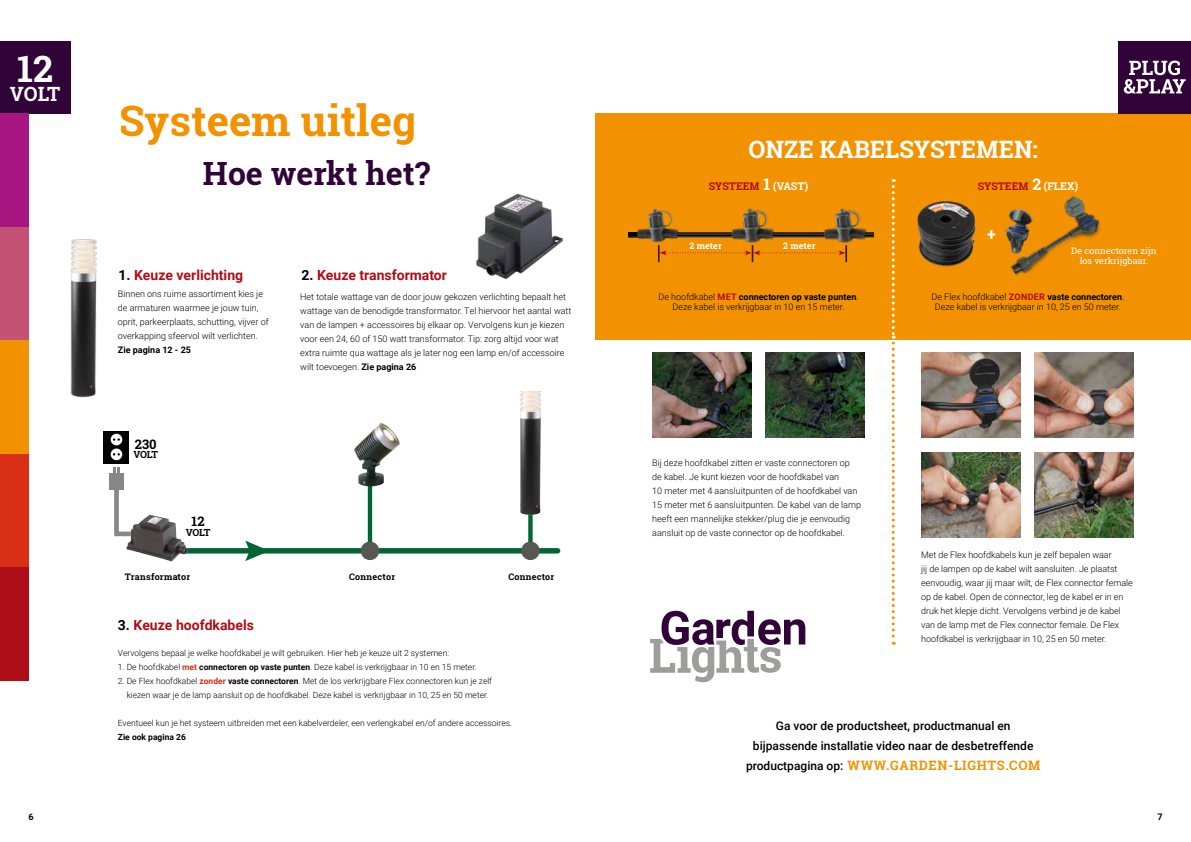
<style>
.page{position:relative;width:1191px;height:842px;background:#fff}
.page>*{position:absolute;margin:0;border:0;box-sizing:border-box;transform-origin:0 0}
.t1{font:700 42px "Roboto Slab";color:#f39200}
.t2{font:700 36.3px "Roboto Slab";color:#fff}
.t3{font:700 32px "Roboto Slab";color:#300439}
.t4{font:700 24px "Roboto Slab";color:#fff}
.t5{font:700 19.6px "Roboto Slab";color:#fff}
.t6{font:700 15.9px "Roboto Slab";color:#fff}
.t7{font:700 14px "Roboto";color:#ae0e17}
.t8{font:700 13.1px "Roboto Slab";color:#000}
.t9{font:700 13px "Roboto Slab";letter-spacing:.05em;color:#f39200}
.t10{font:500 12px/20px "Roboto";color:#000;text-align:center}
.t11{font:700 10.6px "Roboto Slab";color:#ae0e17}
.t12{font:700 9.8px "Roboto Slab";letter-spacing:-.025em;color:#000}
.t13{font:300 9px/14px "Roboto";color:#000}
.t14{font:9px/10.6px "Roboto Slab";color:#fff;text-align:center}
.t15{font:700 9px "Roboto Slab";letter-spacing:.03em;color:#000}
.t16{font:700 9px "Roboto";color:#000}
.t17{font:700 9px "Roboto Slab";color:#fff}
.t18{font:300 8.5px/14px "Roboto";color:#000}
.t19{font:700 8.5px "Roboto";color:#000}
.s1{color:#000}
.s2{font-weight:700}
.s3{font-weight:700;color:#d92f14}
.s4{font-size:15.9px;color:#fff}
.s5{color:#fff}
.s6{font-weight:700;color:#ae0e17}
.s7{font-family:"Roboto";font-weight:500;font-size:12px;color:#000}
</style>
<div class="page">
<img style="left:70px;top:239px;width:27px;height:159px">
<img style="left:475px;top:193px;width:88px;height:86px">
<div style="left:0;top:41px;width:70px;height:72px;background:#300439"></div>
<div style="left:0;top:454px;width:28px;height:113px;background:#d92f14"></div>
<div style="left:0;top:113px;width:28px;height:114px;background:#a71681"></div>
<div style="left:0;top:227px;width:28px;height:113px;background:#c35274"></div>
<div style="left:0;top:340px;width:28px;height:114px;background:#f39200"></div>
<div style="left:0;top:567px;width:28px;height:113px;background:#ae0e17"></div>
<div style="left:159px;top:548px;width:398px;height:5px;background:#006533"></div>
<svg style="left:528px;top:516px;width:4px;height:25px"></svg>
<div style="left:521px;top:541px;width:19px;height:19px;background:#575756;border-radius:50%"></div>
<svg style="left:245px;top:541px;width:24px;height:20px"></svg>
<img style="left:520px;top:391px;width:21px;height:125px">
<div style="left:104px;top:431px;width:25px;height:32px;background:#000"></div>
<div style="left:111px;top:449px;width:11px;height:11px;background:#fff;border-radius:50%"></div>
<svg style="left:113px;top:453px;width:7px;height:3px"></svg>
<div style="left:111px;top:434px;width:11px;height:11px;background:#fff;border-radius:50%"></div>
<svg style="left:113px;top:438px;width:7px;height:3px"></svg>
<div style="left:109px;top:473px;width:15px;height:16px;background:#878787"></div>
<svg style="left:112px;top:468px;width:12px;height:39px"></svg>
<img style="left:114px;top:507px;width:77px;height:55px">
<hr style="left:368px;top:481px;width:4px;height:70px;background:#006533">
<img style="left:354px;top:423px;width:46px;height:66px">
<div style="left:361px;top:541px;width:18px;height:19px;background:#575756;border-radius:50%"></div>
<img style="left:1034px;top:453px;width:100px;height:85px">
<img style="left:652px;top:353px;width:99px;height:85px">
<img style="left:921px;top:353px;width:99px;height:85px">
<img style="left:1034px;top:353px;width:100px;height:85px">
<img style="left:765px;top:353px;width:100px;height:85px">
<img style="left:921px;top:453px;width:99px;height:85px">
<div style="left:595px;top:113px;width:596px;height:227px;background:#f39200"></div>
<svg style="left:658px;top:249px;width:189px;height:13px"></svg>
<hr style="left:629px;top:232px;width:15px;height:3px;background:#000">
<img style="left:632px;top:208px;width:47px;height:41px">
<svg style="left:677px;top:232px;width:142px;height:6px"></svg>
<img style="left:819px;top:208px;width:48px;height:41px">
<img style="left:727px;top:208px;width:49px;height:41px">
<svg style="left:864px;top:232px;width:10px;height:6px"></svg>
<img style="left:917px;top:201px;width:47px;height:66px">
<svg style="left:891px;top:179px;width:3px;height:466px"></svg>
<div style="left:1118px;top:41px;width:73px;height:72px;background:#300439"></div>
<svg style="left:1123px;top:61px;width:62px;height:33px"></svg>
<img style="left:964px;top:195px;width:136px;height:80px">
<svg style="left:650px;top:611px;width:155px;height:71px"></svg>
<h2 class="t2" style="left:17px;top:44px;width:38px">12</h2>
<h3 class="t5" style="left:10px;top:81px;width:52px">VOLT</h3>
<h1 class="t1" style="left:119px;top:92px;width:298px">Systeem uitleg</h1>
<h3 class="t3" style="left:203px;top:151px;width:229px">Hoe werkt het?</h3>
<h3 class="t7" style="left:118px;top:265px;width:126px"><span class="s1">1.</span> Keuze verlichting</h3>
<p class="t13" style="left:118px;top:286px;width:152px">Binnen ons ruime assortiment kies je de armaturen waarmee je jouw tuin, oprit, parkeerplaats, schutting, vijver of overkapping sfeervol wilt verlichten.</p>
<p class="t16" style="left:118px;top:343px;width:75px">Zie pagina 12 - 25</p>
<h3 class="t8" style="left:135px;top:435px;width:23px">230</h3>
<p class="t12" style="left:133px;top:448px;width:26px">VOLT</p>
<h3 class="t7" style="left:301px;top:265px;width:147px"><span class="s1">2.</span> Keuze transformator</h3>
<p class="t13" style="left:300px;top:290px;width:273px">Het totale wattage van de door jouw gekozen verlichting bepaalt het wattage van de benodigde transformator. Tel hiervoor het aantal watt van de lampen + accessoires bij elkaar op. Vervolgens kun je kiezen voor een 24, 60 of 150 watt transformator. Tip: zorg altijd voor wat extra ruimte qua wattage als je later nog een lamp en/of accessoire wilt toevoegen. <span class="s2">Zie pagina 26</span></p>
<h3 class="t8" style="left:192px;top:512px;width:15px">12</h3>
<p class="t12" style="left:186px;top:526px;width:26px">VOLT</p>
<p class="t15" style="left:125px;top:571px;width:67px">Transformator</p>
<p class="t15" style="left:349px;top:571px;width:48px">Connector</p>
<p class="t15" style="left:508px;top:571px;width:48px">Connector</p>
<h3 class="t7" style="left:118px;top:615px;width:137px"><span class="s1">3.</span> Keuze hoofdkabels</h3>
<p class="t18" style="left:118px;top:646px;width:333px">Vervolgens bepaal je welke hoofdkabel je wilt gebruiken. Hier heb je keuze uit 2 systemen:</p>
<p class="t18" style="left:118px;top:660px;width:360px">1. De hoofdkabel <span class="s3">met</span> <span class="s2">connectoren op vaste punten</span>. Deze kabel is verkrijgbaar in 10 en 15 meter.</p>
<p class="t18" style="left:127px;top:674px;width:367px;text-indent:-9px">2. De Flex hoofdkabel <span class="s3">zonder</span> <span class="s2">vaste connectoren</span>. Met de los verkrijgbare Flex connectoren kun je zelf kiezen waar je de lamp aansluit op de hoofdkabel. Deze kabel is verkrijgbaar in 10, 25 en 50 meter.</p>
<p class="t18" style="left:118px;top:716px;width:396px">Eventueel kun je het systeem uitbreiden met een kabelverdeler, een verlengkabel en/of andere accessoires.</p>
<p class="t19" style="left:118px;top:731px;width:70px">Zie ook pagina 26</p>
<h3 class="t4" style="left:748px;top:133px;width:291px">ONZE KABELSYSTEMEN:</h3>
<p class="t11" style="left:709px;top:179px;width:101px">SYSTEEM <span class="s4">1</span> <span class="s5">(VAST)</span></p>
<p class="t11" style="left:977px;top:179px;width:102px">SYSTEEM <span class="s4">2</span> <span class="s5">(FLEX)</span></p>
<h3 class="t6" style="left:987px;top:223px;width:10px">+</h3>
<p class="t17" style="left:689px;top:239px;width:34px">2 meter</p>
<p class="t17" style="left:783px;top:240px;width:34px">2 meter</p>
<p class="t14" style="left:1071px;top:245px;width:87px">De connectoren zijn los verkrijgbaar.</p>
<p class="t13" style="left:658px;top:291px;width:201px;line-height:10px;text-align:center">De hoofdkabel <span class="s6">MET</span> <span class="s2">connectoren op vaste punten</span>.<br>Deze kabel is verkrijgbaar in 10 en 15 meter.</p>
<p class="t13" style="left:931px;top:291px;width:194px;line-height:10px;text-align:center">De Flex hoofdkabel <span class="s6">ZONDER</span> <span class="s2">vaste connectoren</span>.<br>Deze kabel is verkrijgbaar in 10, 25 en 50 meter.</p>
<p class="t13" style="left:652px;top:455px;width:210px">Bij deze hoofdkabel zitten er vaste connectoren op de kabel. Je kunt kiezen voor de hoofdkabel van<br>10 meter met 4 aansluitpunten of de hoofdkabel van 15 meter met 6 aansluitpunten. De kabel van de lamp heeft een mannelijke stekker/plug die je eenvoudig aansluit op de vaste connector op de hoofdkabel.</p>
<p class="t13" style="left:921px;top:547px;width:213px">Met de Flex hoofdkabels kun je zelf bepalen waar<br>jij de lampen op de kabel wilt aansluiten. Je plaatst eenvoudig, waar jij maar wilt, de Flex connector female op de kabel. Open de connector, leg de kabel er in en druk het klepje dicht. Vervolgens verbind je de kabel van de lamp met de Flex connector female. De Flex hoofdkabel is verkrijgbaar in 10, 25 en 50 meter.</p>
<h3 class="t10" style="left:753px;top:715px;width:282px">Ga voor de productsheet, productmanual en bijpassende installatie video naar de desbetreffende</h3>
<h3 class="t9" style="left:746px;top:756px;width:296px"><span class="s7">productpagina op:</span> WWW.GARDEN-LIGHTS.COM</h3>
<p class="t16" style="left:28px;top:810px;width:7px">6</p>
<p class="t16" style="left:1157px;top:810px;width:7px">7</p>
</div>
